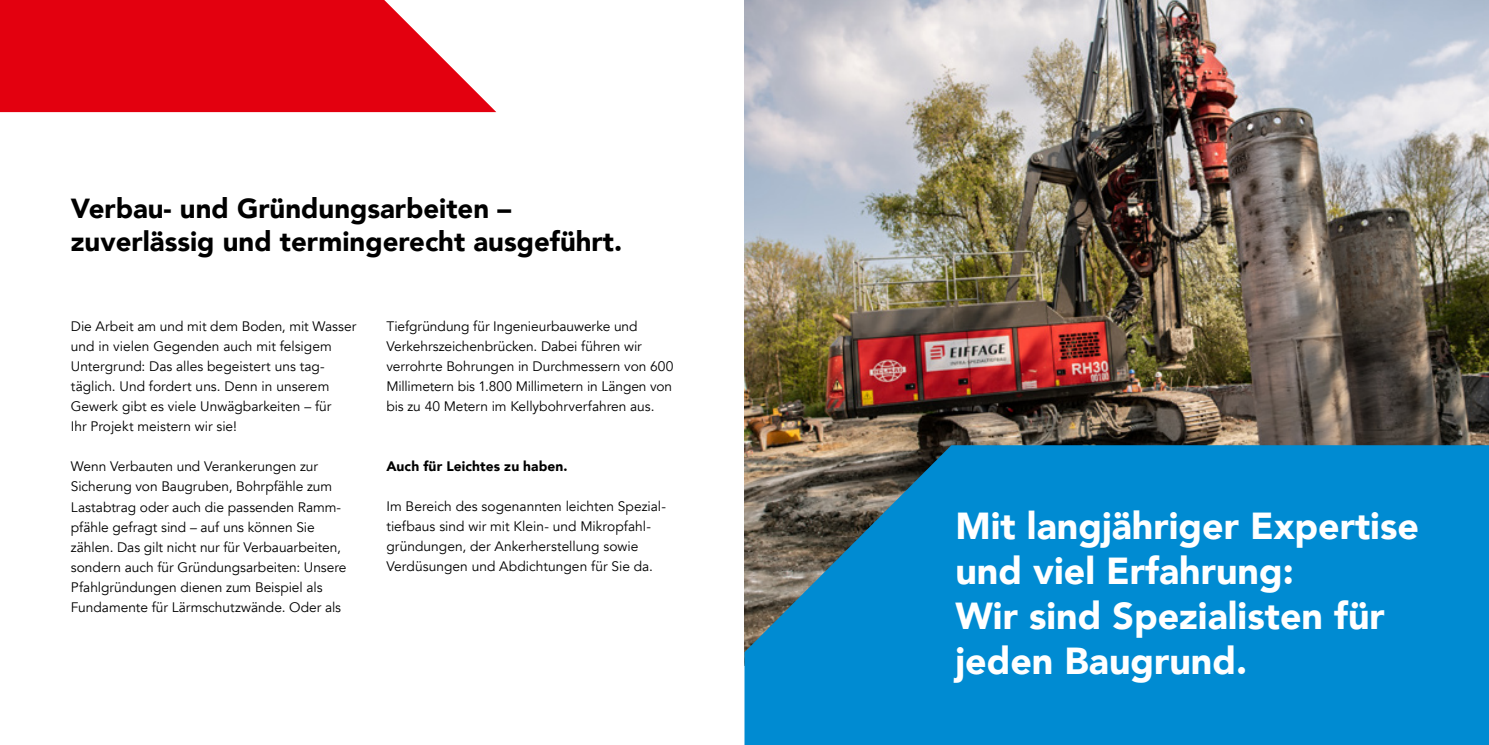
<style>
.page{position:relative;width:1489px;height:745px;background:#fff}
.page>*{position:absolute;margin:0;border:0;box-sizing:border-box;transform-origin:0 0}
.t1{font:900 37.5px/45px "Avenir";color:#fff}
.t2{font:900 27.5px/33px "Avenir";color:#000}
.t3{font:13.75px/20px "Avenir";color:#000}
.t4{font:900 13.75px "Avenir";letter-spacing:.005em;color:#000}
</style>
<div class="page">
<img style="left:744px;top:0;width:744px;height:445px">
<svg style="left:744px;top:445px;width:744px;height:299px;background:#0b87c6"></svg>
<svg style="left:0;top:0;width:496px;height:112px;background:#e61c2a"></svg>
<h2 class="t2" style="left:71px;top:191px;width:552px">Verbau- und Gründungsarbeiten – zuverlässig und termingerecht ausgeführt.</h2>
<p class="t3" style="left:71px;top:316px;width:287px">Die Arbeit am und mit dem Boden, mit Wasser und in vielen Gegenden auch mit felsigem Untergrund: Das alles begeistert uns tag&shy;täglich. Und fordert uns. Denn in unserem Gewerk gibt es viele Unwägbarkeiten – für<br>Ihr Projekt meistern wir sie!</p>
<p class="t3" style="left:71px;top:456px;width:277px">Wenn Verbauten und Verankerungen zur Sicherung von Baugruben, Bohrpfähle zum Lastabtrag oder auch die passenden Ramm&shy;pfähle gefragt sind – auf uns können Sie zählen. Das gilt nicht nur für Verbauarbeiten, sondern auch für Gründungsarbeiten: Unsere Pfahlgründungen dienen zum Beispiel als Fundamente für Lärmschutzwände. Oder als</p>
<p class="t3" style="left:386px;top:316px;width:288px">Tiefgründung für Ingenieurbauwerke und Verkehrszeichenbrücken. Dabei führen wir verrohrte Bohrungen in Durchmessern von 600<br>Millimetern bis 1.800 Millimetern in Längen von bis zu 40 Metern im Kellybohrverfahren aus.</p>
<p class="t4" style="left:386px;top:454px;width:183px">Auch für Leichtes zu haben.</p>
<p class="t3" style="left:386px;top:496px;width:281px">Im Bereich des sogenannten leichten Spezial&shy;tiefbaus sind wir mit Klein- und Mikropfahl&shy;gründungen, der Ankerherstellung sowie Verdüsungen und Abdichtungen für Sie da.</p>
<h1 class="t1" style="left:955px;top:502px;width:465px">Mit langjähriger Expertise und viel Erfahrung:<br>Wir sind Spezialisten für jeden Baugrund.</h1>
</div>
